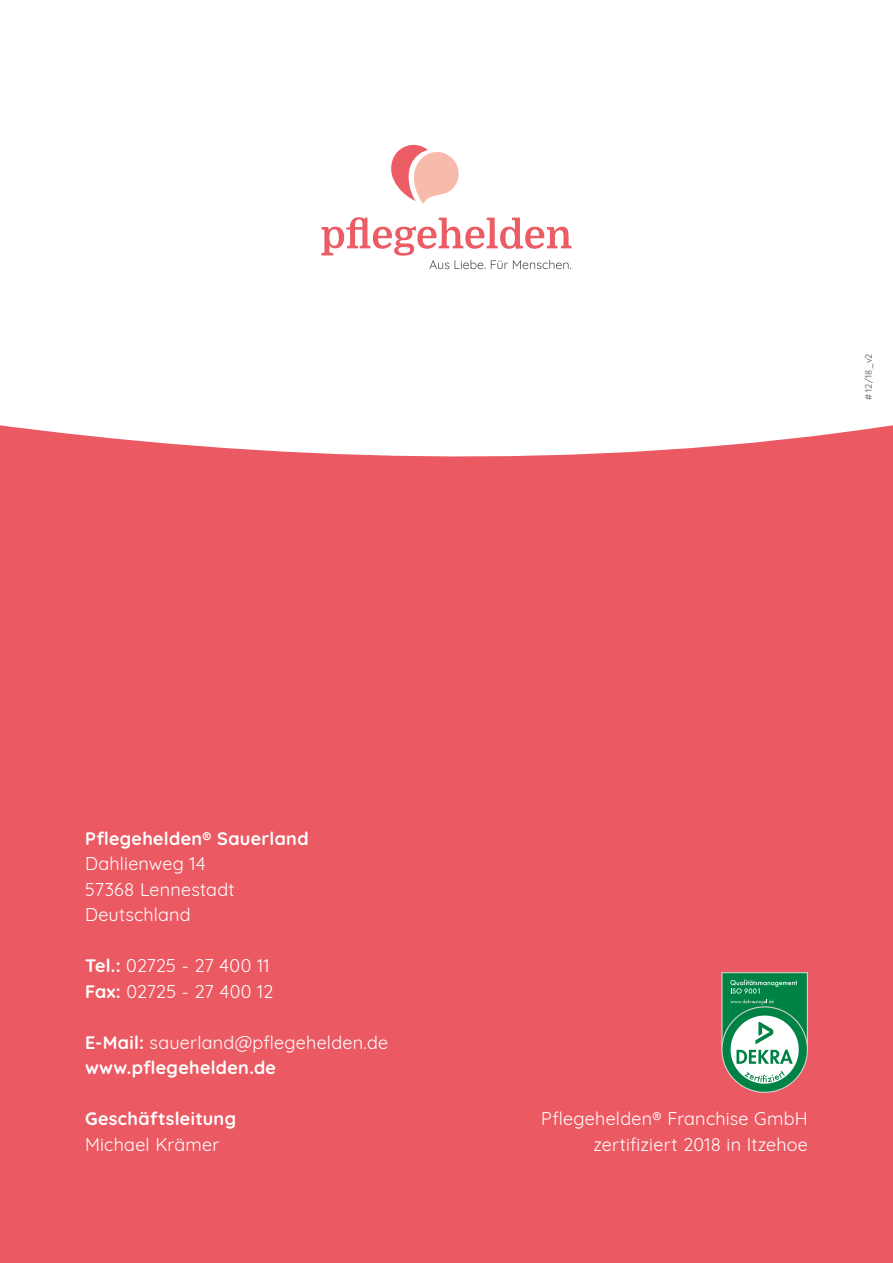
<style>
.page{position:relative;width:893px;height:1263px;background:#eb5a63}
.page>*{position:absolute;margin:0;border:0;box-sizing:border-box;transform-origin:0 0}
.t1{font:18px/25.5px "Quicksand";letter-spacing:.015em;color:#fff;text-align:right}
.t2{font:700 18px/25.5px "Quicksand";letter-spacing:.02em;color:#fff}
.t3{font:18px/25.5px "Quicksand";letter-spacing:-.005em;color:#fff}
.t4{font:9px "Quicksand";color:#4a4a49}
.s1{font-weight:700}
.s2{font-weight:400}
</style>
<div class="page">
<div style="left:0;top:0;width:893px;height:457px;background:#fff"></div>
<div style="left:722px;top:1007px;width:85px;height:85px;background:#008244;border-radius:50%"></div>
<svg style="left:721px;top:972px;width:87px;height:112px"></svg>
<svg style="left:386px;top:145px;width:75px;height:59px"></svg>
<svg style="left:321px;top:217px;width:251px;height:52px"></svg>
<p class="t4" style="left:861px;top:400px;width:48px;rotate:-90deg"># 12/18_v2</p>
<p class="t2" style="left:85px;top:824px;width:225px">Pflegehelden® Sauerland</p>
<p class="t1" style="left:85px;top:849px;width:151px;text-align:left">Dahlienweg 14<br>57368 Lennestadt<br>Deutschland</p>
<p class="t3" style="left:85px;top:951px;width:190px"><span class="s1">Tel.:</span> 02725 - 27 400 11<br><span class="s1">Fax:</span> 02725 - 27 400 12</p>
<p class="t2" style="left:85px;top:1028px;width:305px">E-Mail: <span class="s2">sauerland@pflegehelden.de </span>www.pflegehelden.de</p>
<p class="t2" style="left:85px;top:1104px;width:153px">Geschäftsleitung</p>
<p class="t1" style="left:85px;top:1130px;width:136px">Michael Krämer</p>
<p class="t1" style="left:541px;top:1104px;width:268px">Pflegehelden® Franchise GmbH zertifiziert 2018 in Itzehoe</p>
</div>
